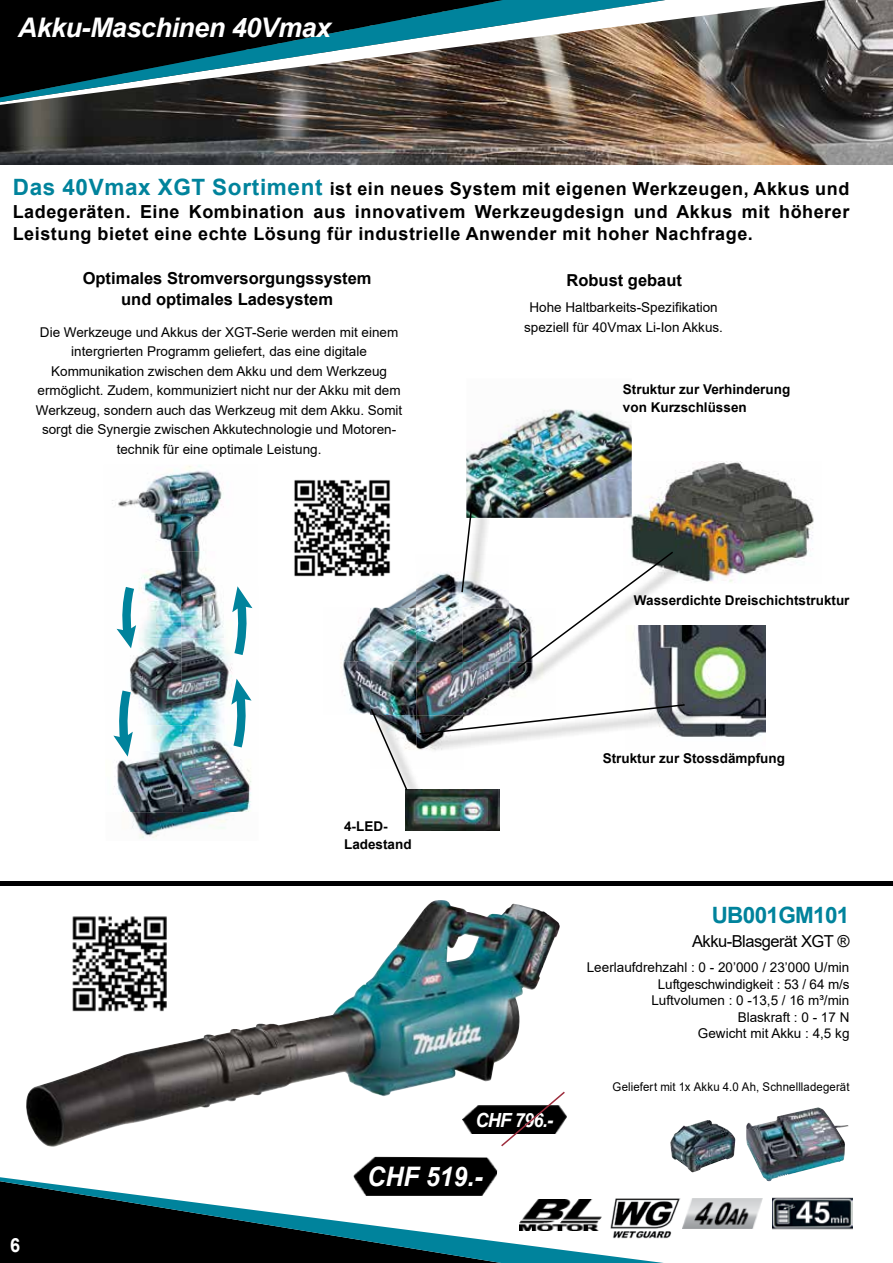
<style>
.page{position:relative;width:893px;height:1263px;background:#fff}
.page>*{position:absolute;margin:0;border:0;box-sizing:border-box;transform-origin:0 0}
.t1{font:italic 700 27px "Arial";letter-spacing:-.02em;color:#fff}
.t2{font:italic 700 26.85px "Arial";color:#fff;scale:.93 1}
.t3{font:700 22.5px "Arial";letter-spacing:-.03em;color:#00839c}
.t4{font:italic 700 19.5px "Arial";letter-spacing:-.04em;color:#fff;scale:.93 1}
.t5{font:700 19.5px "Arial";color:#fff;scale:.93 1}
.t6{font:700 18px/22.5px "Arial";letter-spacing:.03em;color:#000;text-align:justify}
.t7{font:700 16.5px/21px "Arial";color:#000;text-align:center}
.t8{font:16.5px "Arial";letter-spacing:-.03em;color:#000}
.t9{font:13.5px/19.5px "Arial";color:#000;text-align:center}
.t10{font:700 13.5px/18px "Arial";color:#000}
.t11{font:12px "Arial";letter-spacing:.01em;color:#000;scale:.95 1}
.s1{font-size:22.5px;color:#00839c}
</style>
<div class="page">
<img style="left:0;top:0;width:893px;height:165px">
<hr style="left:0;top:881px;width:893px;height:4px;background:#000002">
<img style="left:0;top:0;width:827px;height:105px">
<img style="left:0;top:0;width:665px;height:102px">
<svg style="left:0;top:1177px;width:663px;height:86px"></svg>
<img style="left:389px;top:572px;width:127px;height:37px">
<img style="left:340px;top:607px;width:169px;height:54px">
<img style="left:509px;top:609px;width:7px;height:52px">
<img style="left:340px;top:661px;width:181px;height:53px">
<img style="left:405px;top:789px;width:94px;height:41px">
<img style="left:649px;top:626px;width:116px;height:111px">
<img style="left:630px;top:462px;width:184px;height:121px">
<img style="left:466px;top:409px;width:166px;height:109px">
<div style="left:374px;top:712px;width:51px;height:96px;background:#000;opacity:.75"></div>
<svg style="left:369px;top:707px;width:40px;height:85px"></svg>
<div style="left:423px;top:707px;width:279px;height:46px;background:#000;opacity:.75"></div>
<svg style="left:418px;top:703px;width:268px;height:32px"></svg>
<div style="left:521px;top:555px;width:170px;height:131px;background:#000;opacity:.75"></div>
<svg style="left:516px;top:550px;width:159px;height:120px"></svg>
<div style="left:464px;top:507px;width:27px;height:103px;background:#000;opacity:.75"></div>
<svg style="left:460px;top:502px;width:14px;height:92px"></svg>
<img style="left:112px;top:465px;width:141px;height:373px">
<svg style="left:228px;top:586px;width:24px;height:78px"></svg>
<svg style="left:117px;top:578px;width:23px;height:70px"></svg>
<svg style="left:113px;top:681px;width:24px;height:76px"></svg>
<svg style="left:227px;top:679px;width:25px;height:78px"></svg>
<img style="left:746px;top:1107px;width:103px;height:74px">
<img style="left:670px;top:1120px;width:65px;height:52px">
<img style="left:26px;top:901px;width:534px;height:246px">
<img style="left:70px;top:913px;width:99px;height:99px">
<img style="left:353px;top:1156px;width:144px;height:40px">
<img style="left:463px;top:1105px;width:104px;height:29px">
<svg style="left:499px;top:1090px;width:67px;height:57px"></svg>
<img style="left:519px;top:1200px;width:83px;height:30px">
<img style="left:773px;top:1197px;width:79px;height:33px">
<img style="left:682px;top:1198px;width:80px;height:30px">
<img style="left:294px;top:479px;width:99px;height:101px">
<img style="left:610px;top:1197px;width:71px;height:42px">
<h1 class="t1" style="left:18px;top:9px;width:315px">Akku-Maschinen 40Vmax</h1>
<p class="t6" style="left:13px;top:178px;width:838px"><span class="s1">Das 40Vmax XGT Sortiment</span> ist ein neues System mit eigenen Werkzeugen, Akkus und Ladegeräten. Eine Kombination aus innovativem Werkzeugdesign und Akkus mit höherer Leistung bietet eine echte Lösung für industrielle Anwender mit hoher Nachfrage.</p>
<p class="t7" style="left:83px;top:268px;width:290px">Optimales Stromversorgungssystem und optimales Ladesystem</p>
<p class="t9" style="left:36px;top:322px;width:368px">Die Werkzeuge und Akkus der XGT-Serie werden mit einem intergrierten Programm geliefert, das eine digitale Kommunikation zwischen dem Akku und dem Werkzeug ermöglicht. Zudem, kommuniziert nicht nur der Akku mit dem Werkzeug, sondern auch das Werkzeug mit dem Akku. Somit sorgt die Synergie zwischen Akkutechnologie und Motoren&shy;technik für eine optimale Leistung.</p>
<p class="t7" style="left:567px;top:270px;width:117px">Robust gebaut</p>
<p class="t9" style="left:524px;top:298px;width:200px">Hohe Haltbarkeits-Spezifikation speziell für 40Vmax Li-Ion Akkus.</p>
<p class="t10" style="left:623px;top:380px;width:169px">Struktur zur Verhinderung von Kurzschlüssen</p>
<p class="t10" style="left:634px;top:591px;width:217px">Wasserdichte Dreischichtstruktur</p>
<h3 class="t5" style="left:10px;top:1232px;width:12px">6</h3>
<p class="t10" style="left:344px;top:817px;width:69px">4-LED-<br>Ladestand</p>
<h3 class="t4" style="left:475px;top:1107px;width:85px">CHF 796.-</h3>
<h2 class="t2" style="left:367px;top:1159px;width:126px">CHF 519.-</h2>
<p class="t10" style="left:603px;top:750px;width:184px">Struktur zur Stossdämpfung</p>
<h3 class="t3" style="left:712px;top:899px;width:139px">UB001GM101</h3>
<p class="t8" style="left:692px;top:930px;width:159px">Akku-Blasgerät XGT ®</p>
<p class="t9" style="left:587px;top:959px;width:264px;line-height:16.5px;text-align:right">Leerlaufdrehzahl : 0 - 20’000 / 23’000 U/min<br>Luftgeschwindigkeit : 53 / 64 m/s<br>Luftvolumen : 0 -13,5 / 16 m³/min<br>Blaskraft : 0 - 17 N<br>Gewicht mit Akku : 4,5 kg</p>
<p class="t11" style="left:613px;top:1078px;width:251px">Geliefert mit 1x Akku 4.0 Ah, Schnellladegerät</p>
</div>
